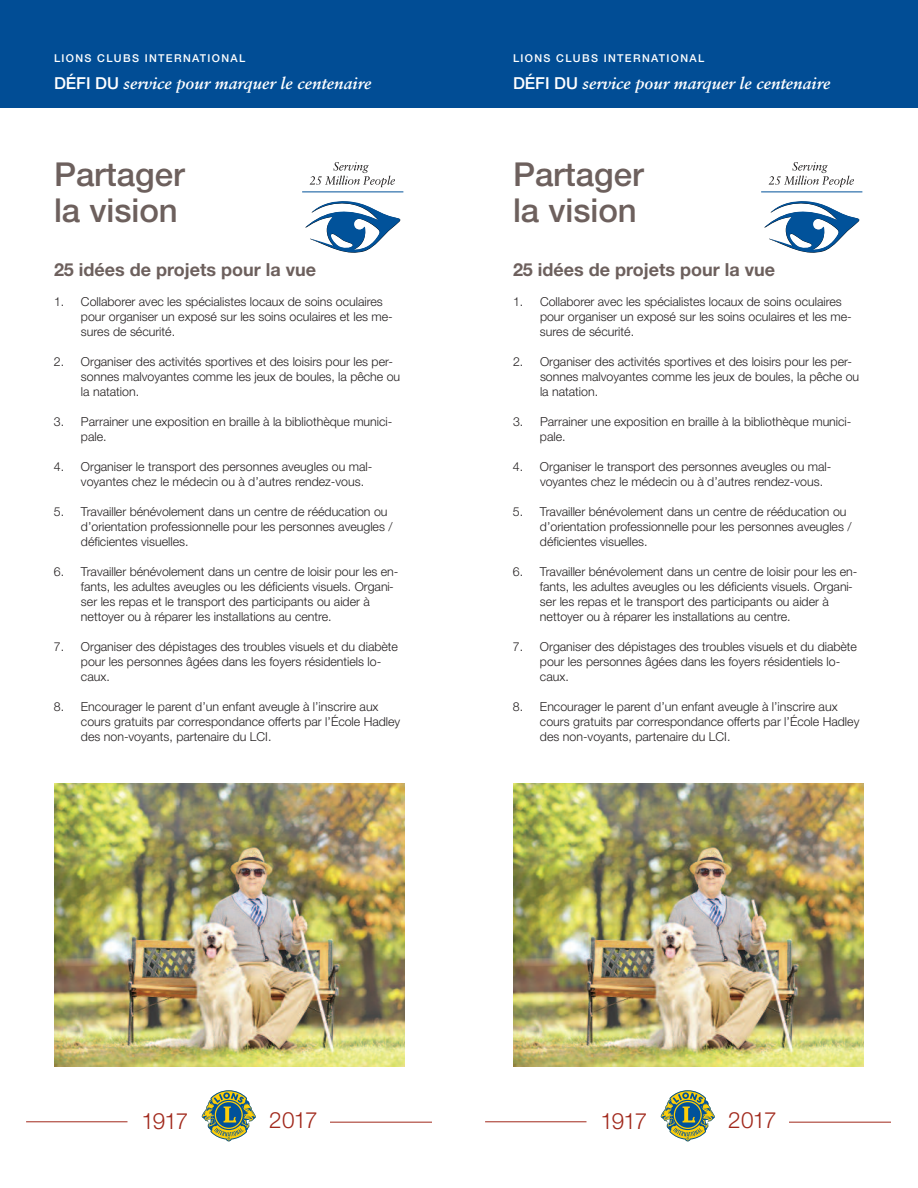
<style>
.page{position:relative;width:918px;height:1188px;background:#fff}
.page>*{position:absolute;margin:0;border:0;box-sizing:border-box;transform-origin:0 0}
.t1{font:500 33px/36px "Helvetica Neue";color:#6d605d}
.t2{font:300 22.5px "Helvetica Neue";letter-spacing:-.05em;color:#a1281b}
.t3{font:700 18px "Helvetica Neue";color:#6d605d}
.t4{font:italic 700 16.5px "Sabon";color:#fff}
.t5{font:300 12.3px/15px "Helvetica Neue";color:#231f20}
.t6{font:500 10.8px "Helvetica Neue";letter-spacing:.125em;color:#fff}
.s1{font-family:"Helvetica Neue";font-weight:500;font-style:normal}
</style>
<div class="page">
<div style="left:0;top:0;width:918px;height:108px;background:#014d95"></div>
<svg style="left:305px;top:201px;width:96px;height:52px"></svg>
<hr style="left:302px;top:191px;width:101px;height:1px;background:#01529a">
<svg style="left:310px;top:162px;width:85px;height:25px"></svg>
<svg style="left:764px;top:201px;width:96px;height:52px"></svg>
<hr style="left:761px;top:191px;width:101px;height:1px;background:#01529a">
<svg style="left:769px;top:162px;width:85px;height:25px"></svg>
<svg style="left:202px;top:1090px;width:54px;height:51px"></svg>
<hr style="left:26px;top:1121px;width:102px;height:1px;background:#a1281b">
<hr style="left:330px;top:1122px;width:102px;height:1px;background:#a1281b">
<img style="left:55px;top:783px;width:350px;height:284px">
<img style="left:514px;top:783px;width:350px;height:284px">
<svg style="left:661px;top:1090px;width:54px;height:51px"></svg>
<hr style="left:485px;top:1121px;width:101px;height:1px;background:#a1281b">
<hr style="left:789px;top:1122px;width:102px;height:1px;background:#a1281b">
<p class="t6" style="left:54px;top:54px;width:193px">LIONS CLUBS INTERNATIONAL</p>
<h3 class="t4" style="left:54px;top:76px;width:319px"><span class="s1">DÉFI DU</span> service pour marquer le centenaire</h3>
<h1 class="t1" style="left:54px;top:159px;width:132px">Partager la vision</h1>
<h3 class="t3" style="left:54px;top:263px;width:264px">25 idées de projets pour la vue</h3>
<p class="t5" style="left:81px;top:295px;width:313px;text-indent:-27px">1. Collaborer avec les spécialistes locaux de soins oculaires pour organiser un exposé sur les soins oculaires et les me&shy;sures de sécurité.</p>
<p class="t5" style="left:81px;top:355px;width:321px;text-indent:-27px">2. Organiser des activités sportives et des loisirs pour les per&shy;sonnes malvoyantes comme les jeux de boules, la pêche ou la natation.</p>
<p class="t5" style="left:81px;top:415px;width:313px;text-indent:-27px">3. Parrainer une exposition en braille à la bibliothèque munici&shy;pale.</p>
<p class="t5" style="left:81px;top:460px;width:293px;text-indent:-27px">4. Organiser le transport des personnes aveugles ou mal&shy;voyantes chez le médecin ou à d’autres rendez-vous.</p>
<p class="t5" style="left:81px;top:505px;width:313px;text-indent:-27px">5. Travailler bénévolement dans un centre de rééducation ou d’orientation professionnelle pour les personnes aveugles / déficientes visuelles.</p>
<p class="t5" style="left:81px;top:565px;width:319px;text-indent:-27px">6. Travailler bénévolement dans un centre de loisir pour les en&shy;fants, les adultes aveugles ou les déficients visuels. Organi&shy;ser les repas et le transport des participants ou aider à nettoyer ou à réparer les installations au centre.</p>
<p class="t5" style="left:81px;top:640px;width:319px;text-indent:-27px">7. Organiser des dépistages des troubles visuels et du diabète pour les personnes âgées dans les foyers résidentiels lo&shy;caux.</p>
<p class="t5" style="left:81px;top:700px;width:321px;text-indent:-27px">8. Encourager le parent d’un enfant aveugle à l’inscrire aux cours gratuits par correspondance offerts par l’École Hadley des non-voyants, partenaire du LCI.</p>
<p class="t6" style="left:513px;top:54px;width:193px">LIONS CLUBS INTERNATIONAL</p>
<h3 class="t4" style="left:513px;top:76px;width:319px"><span class="s1">DÉFI DU</span> service pour marquer le centenaire</h3>
<h1 class="t1" style="left:513px;top:159px;width:132px">Partager la vision</h1>
<h3 class="t3" style="left:513px;top:263px;width:264px">25 idées de projets pour la vue</h3>
<p class="t5" style="left:540px;top:295px;width:313px;text-indent:-27px">1. Collaborer avec les spécialistes locaux de soins oculaires pour organiser un exposé sur les soins oculaires et les me&shy;sures de sécurité.</p>
<p class="t5" style="left:540px;top:355px;width:321px;text-indent:-27px">2. Organiser des activités sportives et des loisirs pour les per&shy;sonnes malvoyantes comme les jeux de boules, la pêche ou la natation.</p>
<p class="t5" style="left:540px;top:415px;width:313px;text-indent:-27px">3. Parrainer une exposition en braille à la bibliothèque munici&shy;pale.</p>
<p class="t5" style="left:540px;top:460px;width:293px;text-indent:-27px">4. Organiser le transport des personnes aveugles ou mal&shy;voyantes chez le médecin ou à d’autres rendez-vous.</p>
<p class="t5" style="left:540px;top:505px;width:313px;text-indent:-27px">5. Travailler bénévolement dans un centre de rééducation ou d’orientation professionnelle pour les personnes aveugles / déficientes visuelles.</p>
<p class="t5" style="left:540px;top:565px;width:319px;text-indent:-27px">6. Travailler bénévolement dans un centre de loisir pour les en&shy;fants, les adultes aveugles ou les déficients visuels. Organi&shy;ser les repas et le transport des participants ou aider à nettoyer ou à réparer les installations au centre.</p>
<p class="t5" style="left:540px;top:640px;width:319px;text-indent:-27px">7. Organiser des dépistages des troubles visuels et du diabète pour les personnes âgées dans les foyers résidentiels lo&shy;caux.</p>
<p class="t5" style="left:540px;top:700px;width:321px;text-indent:-27px">8. Encourager le parent d’un enfant aveugle à l’inscrire aux cours gratuits par correspondance offerts par l’École Hadley des non-voyants, partenaire du LCI.</p>
<h2 class="t2" style="left:142px;top:1103px;width:48px">1917</h2>
<h2 class="t2" style="left:269px;top:1102px;width:50px">2017</h2>
<h2 class="t2" style="left:601px;top:1103px;width:48px">1917</h2>
<h2 class="t2" style="left:728px;top:1102px;width:50px">2017</h2>
</div>
